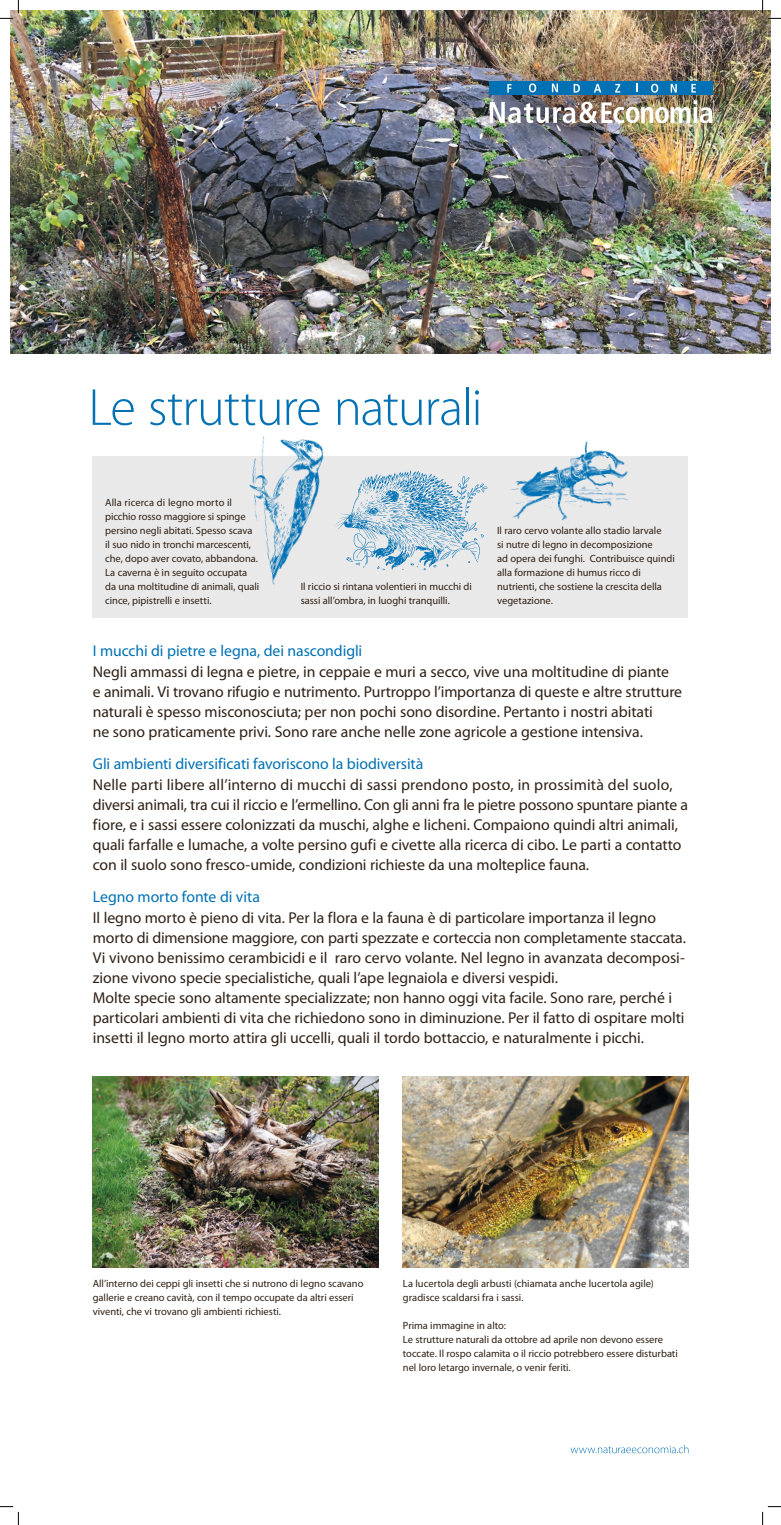
<style>
.page{position:relative;width:781px;height:1525px;background:#fff}
.page>*{position:absolute;margin:0;border:0;box-sizing:border-box;transform-origin:0 0}
.Headline_20_24{font:300 52.5px "Myriad Pro";letter-spacing:-.025em;color:#0071b4}
.Copy_10_14{font:15.75px/20.1px "Myriad Pro";letter-spacing:-.005em;color:#2f2116}
.Copy_10_14-2{font:15.75px "Myriad Pro";letter-spacing:-.005em;color:#0071b4}
.Copy_10_14-3{font:10.5px/14px "Myriad Pro";letter-spacing:-.005em;color:#2f2116}
</style>
<div class="page">
<div style="left:93px;top:456px;width:595px;height:161px;background:#eae9e9"></div>
<img style="left:11px;top:11px;width:759px;height:342px">
<img style="left:249px;top:436px;width:75px;height:149px">
<img style="left:93px;top:1076px;width:285px;height:191px">
<img style="left:403px;top:1076px;width:285px;height:191px">
<img style="left:321px;top:456px;width:167px;height:125px">
<img style="left:510px;top:441px;width:118px;height:80px">
<div style="left:459px;top:50px;width:283px;height:103px;background:#2f2116;opacity:.25"></div>
<div style="left:490px;top:81px;width:223px;height:14px;background:#0071b4"></div>
<svg style="left:529px;top:83px;width:7px;height:9px"></svg>
<svg style="left:507px;top:84px;width:4px;height:9px"></svg>
<svg style="left:552px;top:84px;width:6px;height:8px"></svg>
<svg style="left:574px;top:84px;width:6px;height:9px"></svg>
<svg style="left:594px;top:84px;width:7px;height:9px"></svg>
<svg style="left:615px;top:84px;width:5px;height:9px"></svg>
<svg style="left:651px;top:84px;width:7px;height:9px"></svg>
<svg style="left:671px;top:84px;width:6px;height:9px"></svg>
<svg style="left:691px;top:84px;width:5px;height:9px"></svg>
<img style="left:490px;top:100px;width:222px;height:23px">
<svg style="left:570px;top:1445px;width:118px;height:8px"></svg>
<svg style="left:0;top:0;width:19px;height:19px"></svg>
<svg style="left:0;top:1506px;width:19px;height:19px"></svg>
<svg style="left:762px;top:0;width:19px;height:19px"></svg>
<svg style="left:762px;top:1506px;width:19px;height:19px"></svg>
<p class="Headline_20_24" style="left:88px;top:378px;width:395px">Le strutture naturali</p>
<p class="Copy_10_14-3" style="left:105px;top:496px;width:156px">Alla ricerca di legno morto il picchio rosso maggiore si spinge persino negli abitati. Spesso scava il suo nido in tronchi marcescenti, che, dopo aver covato, abbandona.<br>La caverna è in seguito occupata da una moltitudine di animali, quali cince, pipistrelli e insetti.</p>
<p class="Copy_10_14-3" style="left:301px;top:580px;width:173px">Il riccio si rintana volentieri in mucchi di sassi all’ombra, in luoghi tranquilli.</p>
<p class="Copy_10_14-3" style="left:497px;top:524px;width:179px">Il raro cervo volante allo stadio larvale<br>si nutre di legno in decomposizione<br>ad opera dei funghi. Contribuisce quindi alla formazione di humus ricco di nutrienti, che sostiene la crescita della vegetazione.</p>
<p class="Copy_10_14-2" style="left:93px;top:643px;width:271px">I mucchi di pietre e legna, dei nascondigli</p>
<p class="Copy_10_14" style="left:93px;top:662px;width:591px">Negli ammassi di legna e pietre, in ceppaie e muri a secco, vive una moltitudine di piante<br>e animali. Vi trovano rifugio e nutrimento. Purtroppo l’importanza di queste e altre strutture naturali è spesso misconosciuta; per non pochi sono disordine. Pertanto i nostri abitati<br>ne sono praticamente privi. Sono rare anche nelle zone agricole a gestione intensiva.</p>
<p class="Copy_10_14-2" style="left:93px;top:755px;width:332px">Gli ambienti diversificati favoriscono la biodiversità</p>
<p class="Copy_10_14" style="left:93px;top:774px;width:597px">Nelle parti libere all’interno di mucchi di sassi prendono posto, in prossimità del suolo, diversi animali, tra cui il riccio e l’ermellino. Con gli anni fra le pietre possono spuntare piante a fiore, e i sassi essere colonizzati da muschi, alghe e licheni. Compaiono quindi altri animali, quali farfalle e lumache, a volte persino gufi e civette alla ricerca di cibo. Le parti a contatto con il suolo sono fresco-umide, condizioni richieste da una molteplice fauna.</p>
<p class="Copy_10_14-2" style="left:93px;top:889px;width:169px">Legno morto fonte di vita</p>
<p class="Copy_10_14" style="left:93px;top:907px;width:595px">Il legno morto è pieno di vita. Per la flora e la fauna è di particolare importanza il legno morto di dimensione maggiore, con parti spezzate e corteccia non completamente staccata.<br>Vi vivono benissimo cerambicidi e il raro cervo volante. Nel legno in avanzata decomposi&shy;zione vivono specie specialistiche, quali l’ape legnaiola e diversi vespidi.<br>Molte specie sono altamente specializzate; non hanno oggi vita facile. Sono rare, perché i particolari ambienti di vita che richiedono sono in diminuzione. Per il fatto di ospitare molti insetti il legno morto attira gli uccelli, quali il tordo bottaccio, e naturalmente i picchi.</p>
<p class="Copy_10_14-3" style="left:93px;top:1276px;width:272px">All’interno dei ceppi gli insetti che si nutrono di legno scavano gallerie e creano cavità, con il tempo occupate da altri esseri viventi, che vi trovano gli ambienti richiesti.</p>
<p class="Copy_10_14-3" style="left:403px;top:1276px;width:252px">La lucertola degli arbusti (chiamata anche lucertola agile) gradisce scaldarsi fra i sassi.</p>
<p class="Copy_10_14-3" style="left:403px;top:1318px;width:104px">Prima immagine in alto:</p>
<p class="Copy_10_14-3" style="left:403px;top:1332px;width:276px">Le strutture naturali da ottobre ad aprile non devono essere toccate. Il rospo calamita o il riccio potrebbero essere disturbati nel loro letargo invernale, o venir feriti.</p>
</div>
